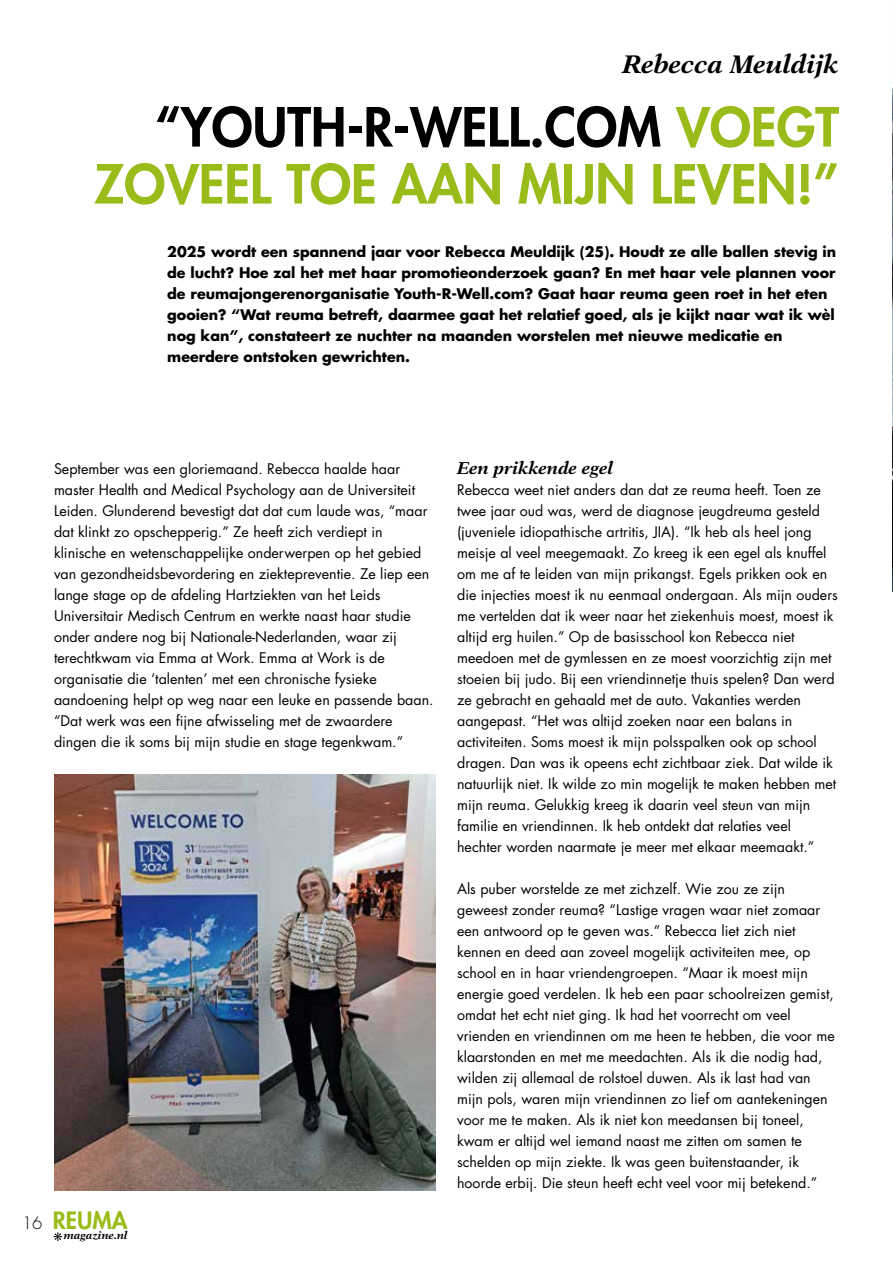
<style>
.page{position:relative;width:893px;height:1263px;background:#fff}
.page>*{position:absolute;margin:0;border:0;box-sizing:border-box;transform-origin:0 0}
.t1{font:800 52.5px/57px "Futura Std";color:#9abc1a;text-align:right}
.t2{font:italic 700 25.5px "New Aster LT Std";color:#000}
.t3{font:800 23.25px "Futura Std";color:#9abc18}
.t4{font:italic 700 17.25px "New Aster LT Std";color:#000}
.t5{font:14.25px/21px "Futura Std";color:#000}
.t6{font:700 14.25px/21px "Futura Std";color:#000}
.t7{font:italic 700 10.8px "New Aster LT Std";color:#000}
.s1{color:#000}
.s2{font-weight:300;font-size:16.5px;color:#000}
</style>
<div class="page">
<img style="left:892px;top:86px;width:1px;height:506px">
<svg style="left:54px;top:1232px;width:8px;height:9px"></svg>
<img style="left:54px;top:775px;width:382px;height:416px">
<h2 class="t2" style="left:623px;top:49px;width:218px">Rebecca Meuldijk</h2>
<h1 class="t1" style="left:94px;top:99px;width:746px"><span class="s1">“YOUTH-R-WELL.COM</span> VOEGT<br>ZOVEEL TOE AAN MIJN LEVEN!”</h1>
<p class="t6" style="left:167px;top:241px;width:670px">2025 wordt een spannend jaar voor Rebecca Meuldijk (25). Houdt ze alle ballen stevig in de lucht? Hoe zal het met haar promotieonderzoek gaan? En met haar vele plannen voor de reumajongerenorganisatie Youth-R-Well.com? Gaat haar reuma geen roet in het eten gooien? “Wat reuma betreft, daarmee gaat het relatief goed, als je kijkt naar wat ik wèl nog kan”, constateert ze nuchter na maanden worstelen met nieuwe medicatie en meerdere ontstoken gewrichten.</p>
<p class="t5" style="left:54px;top:458px;width:381px">September was een gloriemaand. Rebecca haalde haar master Health and Medical Psychology aan de Universiteit Leiden. Glunderend bevestigt dat dat cum laude was, “maar dat klinkt zo opschepperig.” Ze heeft zich verdiept in klinische en wetenschappelijke onderwerpen op het gebied van gezondheidsbevordering en ziektepreventie. Ze liep een lange stage op de afdeling Hartziekten van het Leids Universitair Medisch Centrum en werkte naast haar studie onder andere nog bij Nationale-Nederlanden, waar zij terechtkwam via Emma at Work. Emma at Work is de organisatie die ‘talenten’ met een chronische fysieke aandoening helpt op weg naar een leuke en passende baan. “Dat werk was een fijne afwisseling met de zwaardere dingen die ik soms bij mijn studie en stage tegenkwam.”</p>
<p class="t4" style="left:457px;top:458px;width:157px">Een prikkende egel</p>
<p class="t5" style="left:457px;top:479px;width:382px">Rebecca weet niet anders dan dat ze reuma heeft. Toen ze twee jaar oud was, werd de diagnose jeugdreuma gesteld (juveniele idiopathische artritis, JIA). “Ik heb als heel jong meisje al veel meegemaakt. Zo kreeg ik een egel als knuffel om me af te leiden van mijn prikangst. Egels prikken ook en die injecties moest ik nu eenmaal ondergaan. Als mijn ouders me vertelden dat ik weer naar het ziekenhuis moest, moest ik altijd erg huilen.” Op de basisschool kon Rebecca niet meedoen met de gymlessen en ze moest voorzichtig zijn met stoeien bij judo. Bij een vriendinnetje thuis spelen? Dan werd ze gebracht en gehaald met de auto. Vakanties werden aangepast. “Het was altijd zoeken naar een balans in activiteiten. Soms moest ik mijn polsspalken ook op school dragen. Dan was ik opeens echt zichtbaar ziek. Dat wilde ik natuurlijk niet. Ik wilde zo min mogelijk te maken hebben met mijn reuma. Gelukkig kreeg ik daarin veel steun van mijn familie en vriendinnen. Ik heb ontdekt dat relaties veel hechter worden naarmate je meer met elkaar meemaakt.”</p>
<p class="t5" style="left:457px;top:878px;width:379px">Als puber worstelde ze met zichzelf. Wie zou ze zijn geweest zonder reuma? “Lastige vragen waar niet zomaar een antwoord op te geven was.” Rebecca liet zich niet kennen en deed aan zoveel mogelijk activiteiten mee, op school en in haar vriendengroepen. “Maar ik moest mijn energie goed verdelen. Ik heb een paar schoolreizen gemist, omdat het echt niet ging. Ik had het voorrecht om veel vrienden en vriendinnen om me heen te hebben, die voor me klaarstonden en met me meedachten. Als ik die nodig had, wilden zij allemaal de rolstoel duwen. Als ik last had van mijn pols, waren mijn vriendinnen zo lief om aantekeningen voor me te maken. Als ik niet kon meedansen bij toneel, kwam er altijd wel iemand naast me zitten om samen te schelden op mijn ziekte. Ik was geen buitenstaander, ik hoorde erbij. Die steun heeft echt veel voor mij betekend.”</p>
<h3 class="t3" style="left:22px;top:1206px;width:107px"><span class="s2">16</span> REUMA</h3>
<p class="t7" style="left:64px;top:1229px;width:65px">magazine.nl</p>
</div>
